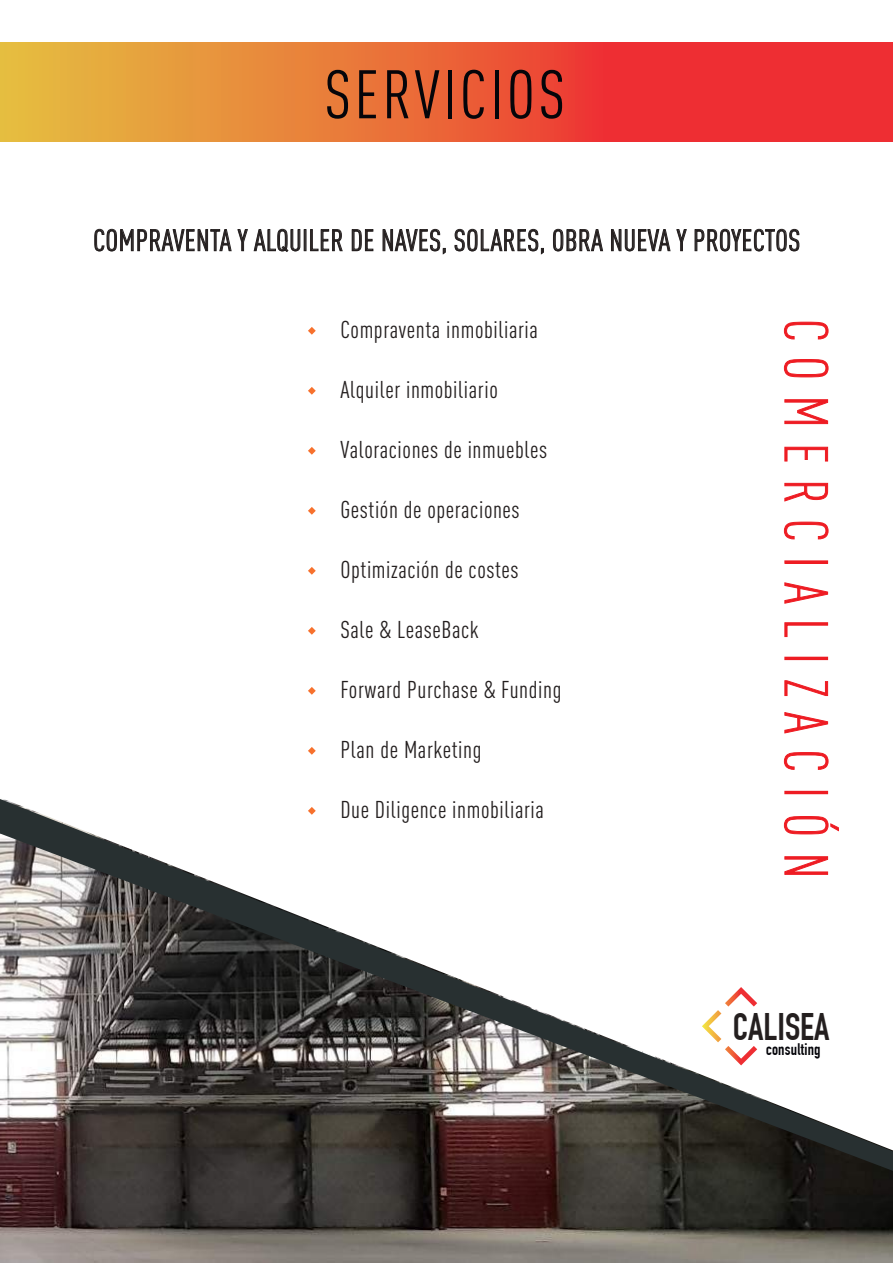
<style>
.page{position:relative;width:893px;height:1263px;background:#fff}
.page>*{position:absolute;margin:0;border:0;box-sizing:border-box;transform-origin:0 0}
.t1{font:condensed 67.5px "DIN Pro";letter-spacing:.05em;color:#05050a}
.t2{font:300 condensed 60px "DIN Pro";letter-spacing:.25em;color:#ee1c23}
.t3{font:700 37.65px "DIN Condensed";color:#241f1f}
.t4{font:condensed 29.7px "DIN Pro";letter-spacing:.015em;color:#241f1f}
.t5{font:condensed 24px "DIN Pro";letter-spacing:.025em;color:#241f1f}
.t6{font:700 16.35px "DIN Condensed";letter-spacing:.015em;color:#05050a}
</style>
<div class="page">
<img style="left:0;top:1171px;width:893px;height:92px">
<svg style="left:0;top:43px;width:893px;height:98px;background:#ea6538"></svg>
<svg style="left:784px;top:322px;width:44px;height:17px"></svg>
<svg style="left:784px;top:359px;width:44px;height:18px"></svg>
<svg style="left:785px;top:399px;width:43px;height:25px"></svg>
<svg style="left:785px;top:447px;width:43px;height:14px"></svg>
<svg style="left:784px;top:483px;width:44px;height:18px"></svg>
<svg style="left:784px;top:522px;width:44px;height:17px"></svg>
<svg style="left:784px;top:582px;width:44px;height:21px"></svg>
<svg style="left:785px;top:622px;width:43px;height:15px"></svg>
<div style="left:785px;top:657px;width:43px;height:3px;border:1px solid #ee1c23"></div>
<svg style="left:785px;top:680px;width:43px;height:16px"></svg>
<svg style="left:784px;top:712px;width:44px;height:21px"></svg>
<svg style="left:784px;top:752px;width:44px;height:18px"></svg>
<div style="left:785px;top:791px;width:43px;height:3px;border:1px solid #ee1c23"></div>
<svg style="left:95px;top:229px;width:136px;height:22px"></svg>
<svg style="left:238px;top:229px;width:10px;height:22px"></svg>
<svg style="left:254px;top:229px;width:46px;height:23px"></svg>
<div style="left:304px;top:229px;width:2px;height:22px;border:1px solid #241f1f"></div>
<svg style="left:310px;top:229px;width:32px;height:22px"></svg>
<svg style="left:352px;top:229px;width:21px;height:22px"></svg>
<svg style="left:383px;top:229px;width:63px;height:25px"></svg>
<svg style="left:455px;top:229px;width:89px;height:25px"></svg>
<svg style="left:553px;top:229px;width:50px;height:22px"></svg>
<svg style="left:611px;top:229px;width:59px;height:22px"></svg>
<svg style="left:676px;top:229px;width:11px;height:22px"></svg>
<svg style="left:695px;top:229px;width:104px;height:22px"></svg>
<svg style="left:308px;top:327px;width:8px;height:8px"></svg>
<svg style="left:308px;top:387px;width:8px;height:8px"></svg>
<svg style="left:308px;top:447px;width:8px;height:8px"></svg>
<svg style="left:308px;top:507px;width:8px;height:8px"></svg>
<svg style="left:308px;top:567px;width:8px;height:8px"></svg>
<svg style="left:308px;top:627px;width:8px;height:8px"></svg>
<svg style="left:308px;top:687px;width:8px;height:8px"></svg>
<svg style="left:308px;top:747px;width:8px;height:8px"></svg>
<svg style="left:0;top:799px;width:893px;height:372px"></svg>
<svg style="left:702px;top:987px;width:55px;height:78px"></svg>
<h1 class="t1" style="left:324px;top:46px;width:242px">SERVICIOS</h1>
<p class="t4" style="left:93px;top:219px;width:709px">COMPRAVENTA Y ALQUILER DE NAVES, SOLARES, OBRA NUEVA Y PROYECTOS</p>
<p class="t5" style="left:340px;top:312px;width:199px">Compraventa inmobiliaria</p>
<p class="t5" style="left:340px;top:372px;width:159px">Alquiler inmobiliario</p>
<p class="t5" style="left:340px;top:432px;width:208px">Valoraciones de inmuebles</p>
<p class="t5" style="left:340px;top:492px;width:181px">Gestión de operaciones</p>
<p class="t5" style="left:340px;top:552px;width:180px">Optimización de costes</p>
<p class="t5" style="left:340px;top:612px;width:140px">Sale &amp; LeaseBack</p>
<p class="t5" style="left:340px;top:672px;width:222px">Forward Purchase &amp; Funding</p>
<p class="t5" style="left:340px;top:732px;width:143px">Plan de Marketing</p>
<p class="t5" style="left:340px;top:792px;width:205px">Due Diligence inmobiliaria</p>
<h2 class="t2" style="left:848px;top:319px;width:561px;rotate:90deg">COMERCIALIZACIÓN</h2>
<h3 class="t3" style="left:733px;top:1005px;width:98px">CALISEA</h3>
<p class="t6" style="left:766px;top:1040px;width:56px">consulting</p>
</div>
